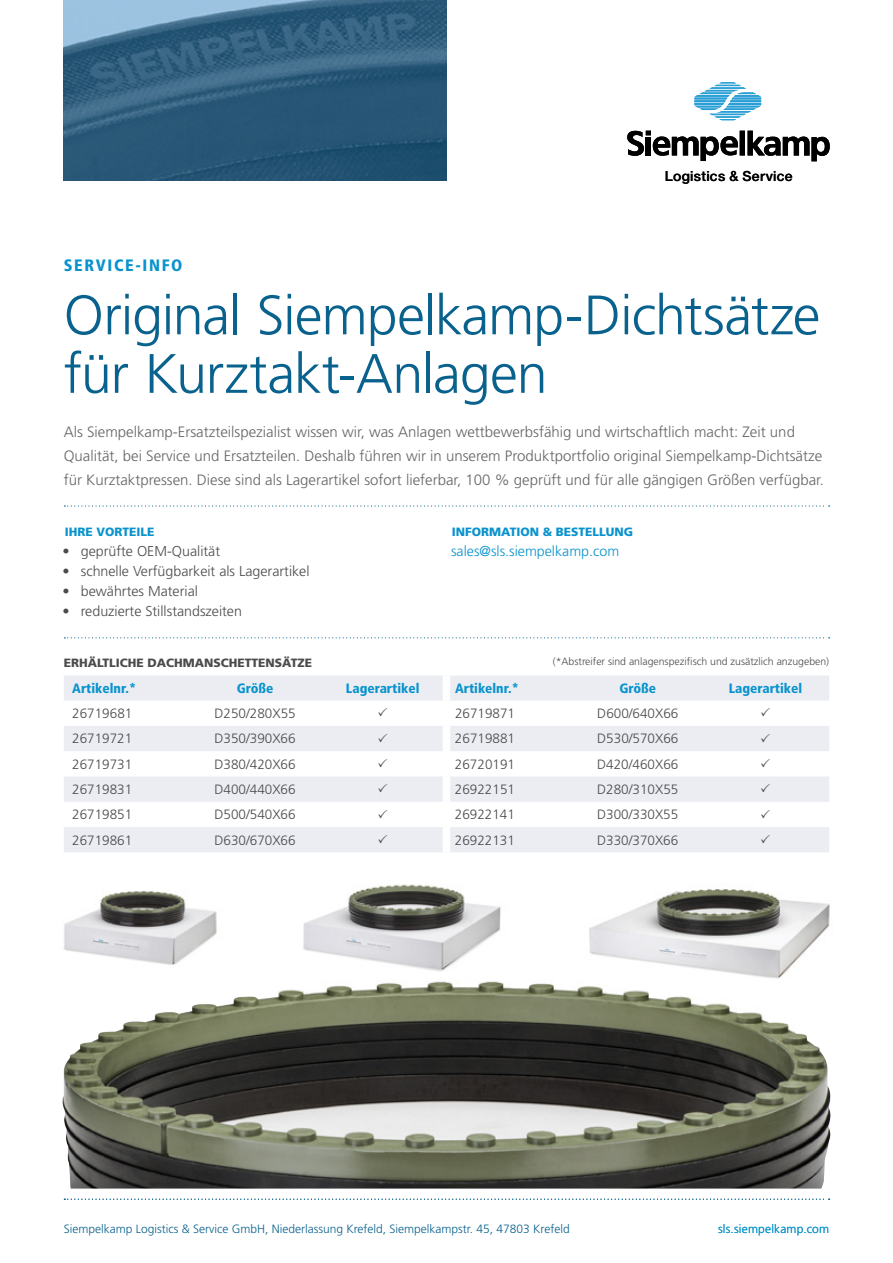
<style>
.page{position:relative;width:893px;height:1263px;background:#fff}
.page>*{position:absolute;margin:0;border:0;box-sizing:border-box;transform-origin:0 0}
.t1{font:300 55.5px/58.5px "Frutiger LT Std";letter-spacing:-.02em;color:#09628d}
.t2{font:900 condensed 16.5px "Frutiger LT Std";letter-spacing:.1em;color:#0993cd}
.t3{font:300 15px/24px "Frutiger LT Std";color:#646567}
.t4{font:300 14.25px "Frutiger LT Std";color:#4b4b4d}
.t5{font:300 14.25px "Frutiger LT Std";color:#0993cd}
.t6{font:500 13.95px "Helvetica Neue LT Std";letter-spacing:.02em;color:#000}
.t7{font:300 13.5px "Frutiger LT Std";color:#4b4b4d}
.t8{font:900 condensed 13.5px "Frutiger LT Std";color:#0993cd}
.t9{font:300 12px "Frutiger LT Std";color:#09628d}
.t10{font:900 12px "Frutiger LT Std";color:#0993cd}
.t11{font:900 12px "Frutiger LT Std";color:#4b4b4d}
.t12{font:300 12px "Frutiger LT Std";letter-spacing:.015em;color:#0993cd}
.t13{font:300 10.5px "Frutiger LT Std";color:#4b4b4d}
</style>
<div class="page">
<svg style="left:64px;top:505px;width:766px;height:2px"></svg>
<svg style="left:64px;top:637px;width:766px;height:1px"></svg>
<svg style="left:64px;top:1198px;width:766px;height:2px"></svg>
<img style="left:303px;top:884px;width:198px;height:87px">
<img style="left:63px;top:891px;width:154px;height:74px">
<img style="left:589px;top:889px;width:241px;height:84px">
<svg style="left:694px;top:82px;width:67px;height:38px"></svg>
<div style="left:740px;top:131px;width:5px;height:24px;background:#000"></div>
<svg style="left:627px;top:131px;width:111px;height:30px"></svg>
<svg style="left:748px;top:131px;width:82px;height:30px"></svg>
<img style="left:64px;top:0;width:382px;height:181px">
<img style="left:62px;top:973px;width:769px;height:215px">
<svg style="left:64px;top:676px;width:765px;height:176px;fill:#ebedf2"></svg>
<div style="left:443px;top:675px;width:7px;height:26px;background:#fff"></div>
<div style="left:443px;top:701px;width:7px;height:25px;background:#fff"></div>
<div style="left:443px;top:726px;width:7px;height:25px;background:#fff"></div>
<div style="left:443px;top:776px;width:7px;height:26px;background:#fff"></div>
<div style="left:443px;top:751px;width:7px;height:25px;background:#fff"></div>
<div style="left:443px;top:802px;width:7px;height:25px;background:#fff"></div>
<div style="left:443px;top:827px;width:7px;height:25px;background:#fff"></div>
<svg style="left:378px;top:708px;width:9px;height:9px"></svg>
<svg style="left:761px;top:708px;width:9px;height:9px"></svg>
<svg style="left:378px;top:733px;width:9px;height:9px"></svg>
<svg style="left:761px;top:733px;width:9px;height:9px"></svg>
<svg style="left:378px;top:758px;width:9px;height:9px"></svg>
<svg style="left:761px;top:758px;width:9px;height:9px"></svg>
<svg style="left:378px;top:784px;width:9px;height:8px"></svg>
<svg style="left:761px;top:784px;width:9px;height:8px"></svg>
<svg style="left:378px;top:809px;width:9px;height:9px"></svg>
<svg style="left:761px;top:809px;width:9px;height:9px"></svg>
<svg style="left:378px;top:834px;width:9px;height:9px"></svg>
<svg style="left:761px;top:834px;width:9px;height:9px"></svg>
<p class="t6" style="left:665px;top:168px;width:129px">Logistics &amp; Service</p>
<p class="t2" style="left:64px;top:255px;width:120px">SERVICE-INFO</p>
<h1 class="t1" style="left:64px;top:287px;width:758px">Original Siempelkamp-Dichtsätze für Kurztakt-Anlagen</h1>
<p class="t3" style="left:64px;top:420px;width:762px">Als Siempelkamp-Ersatzteilspezialist wissen wir, was Anlagen wettbewerbsfähig und wirtschaftlich macht: Zeit und<br>Qualität, bei Service und Ersatzteilen. Deshalb führen wir in unserem Produktportfolio original Siempelkamp-Dichtsätze für Kurztaktpressen. Diese sind als Lagerartikel sofort lieferbar, 100 % geprüft und für alle gängigen Größen verfügbar.</p>
<p class="t10" style="left:65px;top:525px;width:91px">IHRE VORTEILE</p>
<p class="t4" style="left:63px;top:543px;width:159px">• geprüfte OEM-Qualität</p>
<p class="t4" style="left:63px;top:563px;width:249px">• schnelle Verfügbarkeit als Lagerartikel</p>
<p class="t4" style="left:63px;top:583px;width:137px">• bewährtes Material</p>
<p class="t4" style="left:63px;top:603px;width:181px">• reduzierte Stillstandszeiten</p>
<p class="t10" style="left:452px;top:525px;width:183px">INFORMATION &amp; BESTELLUNG</p>
<p class="t5" style="left:451px;top:543px;width:170px">sales@sls.siempelkamp.com</p>
<p class="t11" style="left:64px;top:656px;width:250px">ERHÄLTLICHE DACHMANSCHETTENSÄTZE</p>
<p class="t8" style="left:72px;top:680px;width:65px">Artikelnr.*</p>
<p class="t8" style="left:237px;top:680px;width:38px">Größe</p>
<p class="t8" style="left:346px;top:680px;width:75px">Lagerartikel</p>
<p class="t8" style="left:455px;top:680px;width:65px">Artikelnr.*</p>
<p class="t8" style="left:619px;top:680px;width:38px">Größe</p>
<p class="t8" style="left:729px;top:680px;width:75px">Lagerartikel</p>
<p class="t7" style="left:72px;top:706px;width:62px">26719681</p>
<p class="t7" style="left:215px;top:706px;width:83px">D250/280X55</p>
<p class="t7" style="left:455px;top:706px;width:62px">26719871</p>
<p class="t7" style="left:597px;top:706px;width:83px">D600/640X66</p>
<p class="t7" style="left:72px;top:731px;width:62px">26719721</p>
<p class="t7" style="left:215px;top:731px;width:83px">D350/390X66</p>
<p class="t7" style="left:455px;top:731px;width:62px">26719881</p>
<p class="t7" style="left:597px;top:731px;width:83px">D530/570X66</p>
<p class="t7" style="left:72px;top:756px;width:62px">26719731</p>
<p class="t7" style="left:215px;top:756px;width:83px">D380/420X66</p>
<p class="t7" style="left:455px;top:756px;width:62px">26720191</p>
<p class="t7" style="left:597px;top:756px;width:83px">D420/460X66</p>
<p class="t7" style="left:72px;top:782px;width:62px">26719831</p>
<p class="t7" style="left:215px;top:782px;width:83px">D400/440X66</p>
<p class="t7" style="left:455px;top:782px;width:62px">26922151</p>
<p class="t7" style="left:597px;top:782px;width:83px">D280/310X55</p>
<p class="t7" style="left:72px;top:807px;width:62px">26719851</p>
<p class="t7" style="left:215px;top:807px;width:83px">D500/540X66</p>
<p class="t7" style="left:455px;top:807px;width:62px">26922141</p>
<p class="t7" style="left:597px;top:807px;width:83px">D300/330X55</p>
<p class="t7" style="left:72px;top:832px;width:62px">26719861</p>
<p class="t7" style="left:215px;top:832px;width:83px">D630/670X66</p>
<p class="t7" style="left:455px;top:832px;width:62px">26922131</p>
<p class="t7" style="left:597px;top:832px;width:83px">D330/370X66</p>
<p class="t13" style="left:553px;top:656px;width:278px">(*Abstreifer sind anlagenspezifisch und zusätzlich anzugeben)</p>
<p class="t9" style="left:64px;top:1222px;width:507px">Siempelkamp Logistics &amp; Service GmbH, Niederlassung Krefeld, Siempelkampstr. 45, 47803 Krefeld</p>
<p class="t12" style="left:718px;top:1222px;width:113px">sls.siempelkamp.com</p>
</div>
